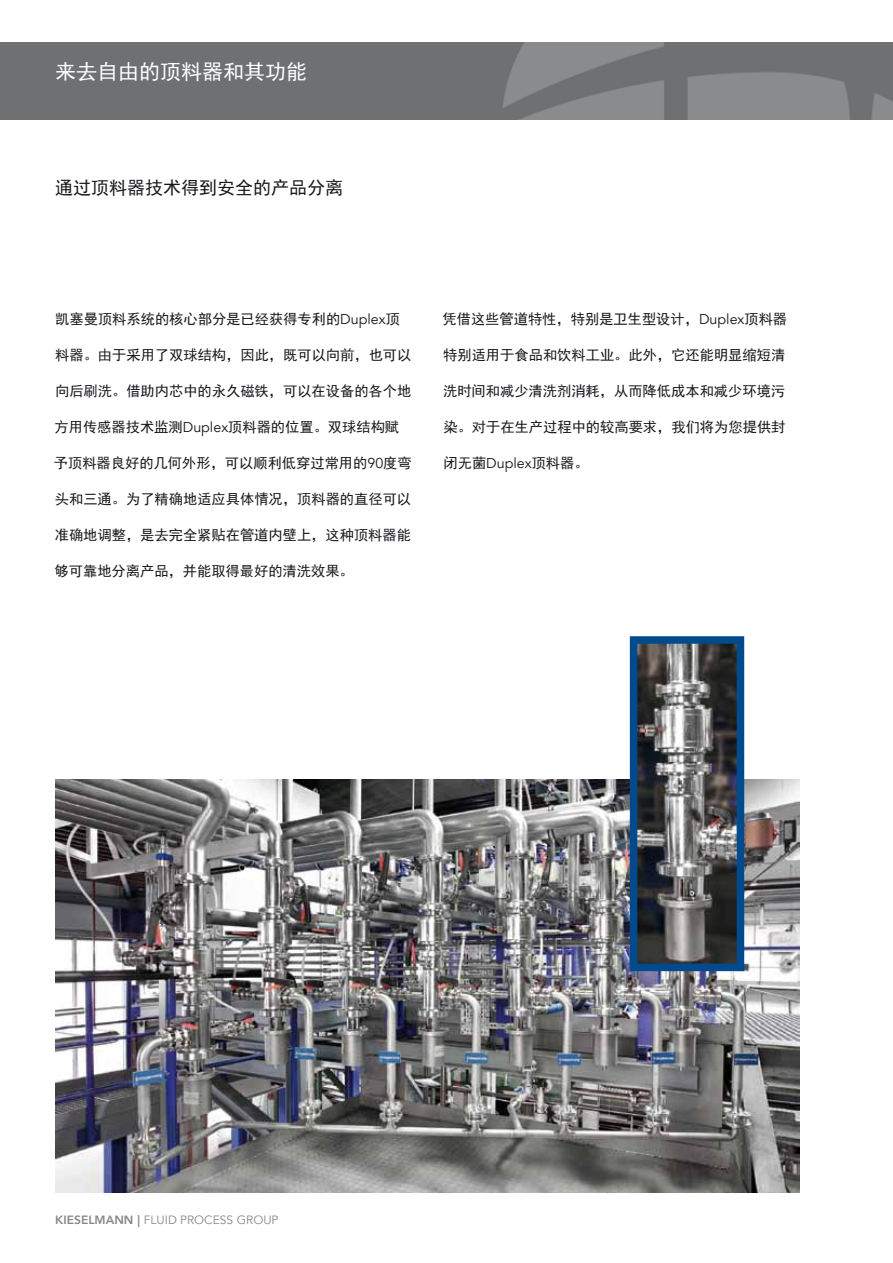
<style>
.page{position:relative;width:893px;height:1263px;background:#fff}
.page>*{position:absolute;margin:0;border:0;box-sizing:border-box;transform-origin:0 0}
.t1{font:21px "Sim Hei";color:#fff}
.t2{font:18px "Sim Hei";color:#1a171c}
.t3{font:14.25px "Sim Hei";color:#1a171c}
.t4{font:12px "Avenir LT";color:#87888a}
.s1{font-family:"Avenir LT"}
.s2{font-weight:800}
</style>
<div class="page">
<img style="left:0;top:43px;width:893px;height:76px">
<img style="left:55px;top:780px;width:744px;height:412px">
<img style="left:639px;top:645px;width:96px;height:317px">
<div style="left:630px;top:636px;width:114px;height:335px;border:8px solid #004a8d"></div>
<h1 class="t1" style="left:55px;top:61px;width:254px">来去自由的顶料器和其功能</h1>
<p class="t2" style="left:55px;top:178px;width:289px">通过顶料器技术得到安全的产品分离</p>
<p class="t3" style="left:55px;top:312px;width:346px">凯塞曼顶料系统的核心部分是已经获得专利的<span class="s1">Duplex</span>顶</p>
<p class="t3" style="left:55px;top:348px;width:358px">料器。由于采用了双球结构，因此，既可以向前，也可以</p>
<p class="t3" style="left:55px;top:384px;width:358px">向后刷洗。借助内芯中的永久磁铁，可以在设备的各个地</p>
<p class="t3" style="left:55px;top:420px;width:346px">方用传感器技术监测<span class="s1">Duplex</span>顶料器的位置。双球结构赋</p>
<p class="t3" style="left:54px;top:456px;width:359px">予顶料器良好的几何外形，可以顺利低穿过常用的<span class="s1">90</span>度弯</p>
<p class="t3" style="left:55px;top:492px;width:358px">头和三通。为了精确地适应具体情况，顶料器的直径可以</p>
<p class="t3" style="left:55px;top:528px;width:358px">准确地调整，是去完全紧贴在管道内壁上，这种顶料器能</p>
<p class="t3" style="left:55px;top:564px;width:301px">够可靠地分离产品，并能取得最好的清洗效果。</p>
<p class="t3" style="left:442px;top:312px;width:346px">凭借这些管道特性，特别是卫生型设计，<span class="s1">Duplex</span>顶料器</p>
<p class="t3" style="left:443px;top:348px;width:343px">特别适用于食品和饮料工业。此外，它还能明显缩短清</p>
<p class="t3" style="left:443px;top:384px;width:343px">洗时间和减少清洗剂消耗，从而降低成本和减少环境污</p>
<p class="t3" style="left:443px;top:420px;width:343px">染。对于在生产过程中的较高要求，我们将为您提供封</p>
<p class="t3" style="left:443px;top:456px;width:147px">闭无菌<span class="s1">Duplex</span>顶料器。</p>
<p class="t4" style="left:55px;top:1213px;width:225px"><span class="s2">KIESELMANN |</span> FLUID PROCESS GROUP</p>
</div>
